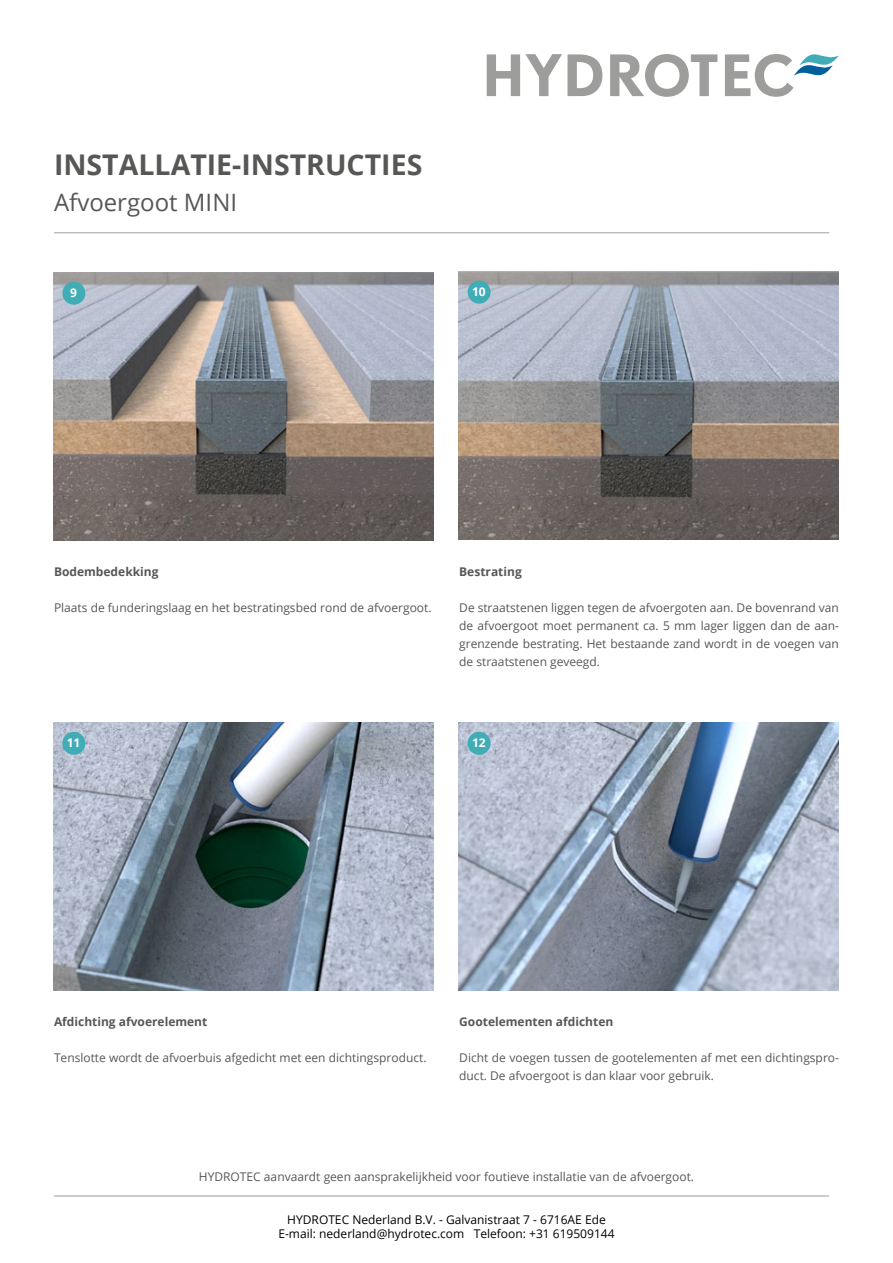
<style>
.page{position:relative;width:893px;height:1263px;background:#fff}
.page>*{position:absolute;margin:0;border:0;box-sizing:border-box;transform-origin:0 0}
.t1{font:700 28.5px "Open Sans";color:#575756}
.t2{font:24px "Open Sans";color:#575756}
.t3{font:12px/18px "Open Sans";color:#575756;text-align:justify}
.t4{font:12px/14.4px "Open Sans";color:#000;text-align:center}
.t5{font:700 12px "Open Sans";color:#575756}
.t6{font:700 12px "Open Sans";color:#fff}
</style>
<div class="page">
<svg style="left:487px;top:54px;width:352px;height:43px"></svg>
<hr style="left:54px;top:1196px;width:775px;height:1px;background:#9d9d9c">
<hr style="left:54px;top:233px;width:775px;height:1px;background:#9d9d9c">
<img style="left:54px;top:272px;width:379px;height:268px">
<div style="left:62px;top:282px;width:23px;height:23px;background:#40acb6;border-radius:50%"></div>
<img style="left:459px;top:271px;width:380px;height:268px">
<div style="left:468px;top:281px;width:23px;height:23px;background:#40acb6;border-radius:50%"></div>
<img style="left:54px;top:722px;width:379px;height:268px">
<div style="left:62px;top:732px;width:23px;height:23px;background:#40acb6;border-radius:50%"></div>
<img style="left:459px;top:722px;width:380px;height:268px">
<div style="left:468px;top:732px;width:23px;height:23px;background:#40acb6;border-radius:50%"></div>
<h1 class="t1" style="left:54px;top:144px;width:370px">INSTALLATIE-INSTRUCTIES</h1>
<h2 class="t2" style="left:54px;top:186px;width:185px">Afvoergoot MINI</h2>
<p class="t6" style="left:70px;top:285px;width:8px">9</p>
<p class="t6" style="left:472px;top:283px;width:15px">10</p>
<p class="t5" style="left:54px;top:563px;width:106px">Bodembedekking</p>
<p class="t3" style="left:54px;top:598px;width:379px">Plaats de funderingslaag en het bestratingsbed rond de afvoergoot.</p>
<p class="t6" style="left:67px;top:735px;width:15px">11</p>
<p class="t5" style="left:459px;top:563px;width:64px">Bestrating</p>
<p class="t3" style="left:459px;top:598px;width:381px">De straatstenen liggen tegen de afvoergoten aan. De bovenrand van de afvoergoot moet permanent ca. 5 mm lager liggen dan de aan&shy;grenzende bestrating. Het bestaande zand wordt in de voegen van de straatstenen geveegd.</p>
<p class="t6" style="left:472px;top:735px;width:15px">12</p>
<p class="t5" style="left:54px;top:1013px;width:155px">Afdichting afvoerelement</p>
<p class="t3" style="left:54px;top:1048px;width:374px">Tenslotte wordt de afvoerbuis afgedicht met een dichtingsproduct.</p>
<p class="t5" style="left:459px;top:1013px;width:156px">Gootelementen afdichten</p>
<p class="t3" style="left:459px;top:1048px;width:381px">Dicht de voegen tussen de gootelementen af met een dichtingspro&shy;duct. De afvoergoot is dan klaar voor gebruik.</p>
<p class="t3" style="left:199px;top:1167px;width:497px">HYDROTEC aanvaardt geen aansprakelijkheid voor foutieve installatie van de afvoergoot.</p>
<p class="t4" style="left:278px;top:1212px;width:338px">HYDROTEC Nederland B.V. - Galvanistraat 7 - 6716AE Ede<br>E-mail: nederland@hydrotec.com Telefoon: +31 619509144</p>
</div>
